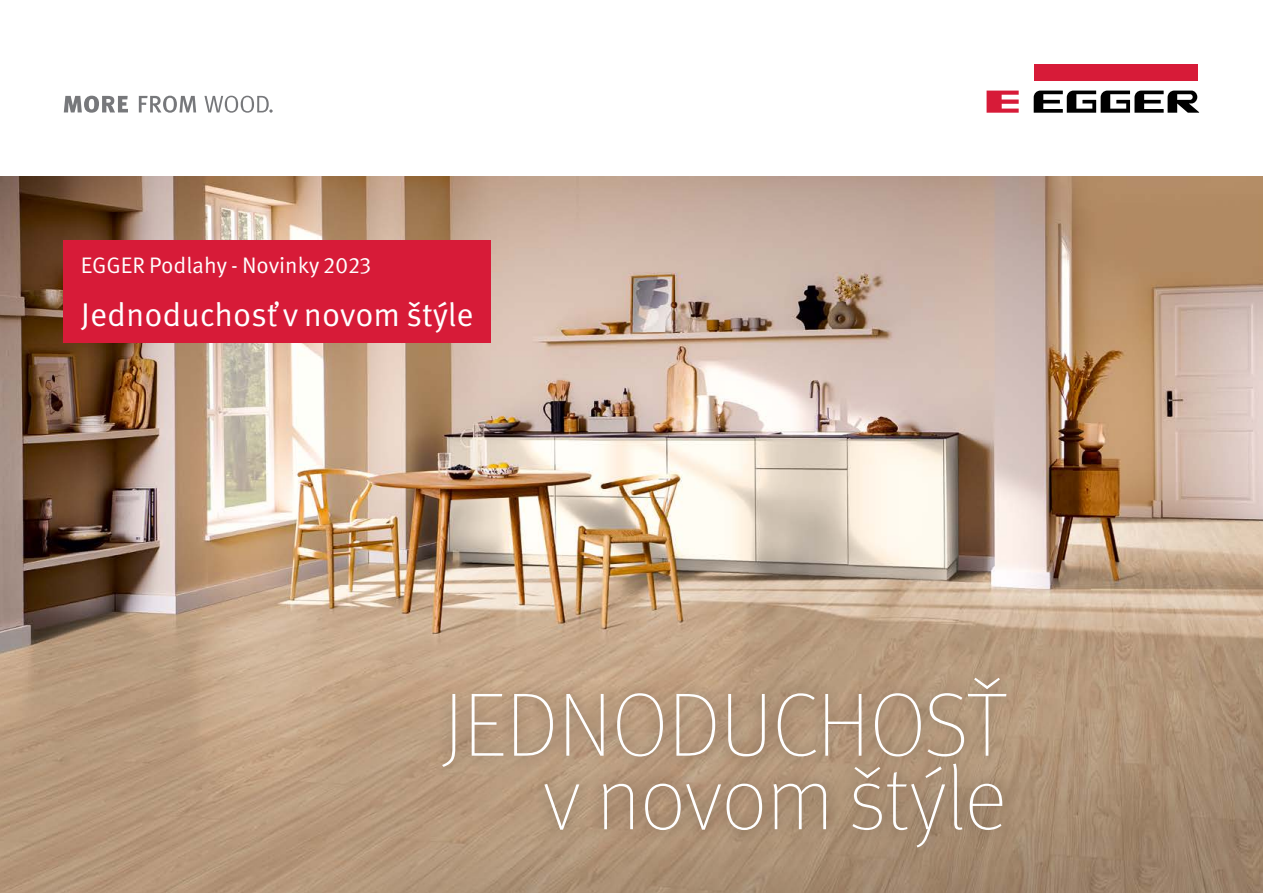
<style>
.page{position:relative;width:1263px;height:893px;background:#fff}
.page>*{position:absolute;margin:0;border:0;box-sizing:border-box;transform-origin:0 0}
.t1{font:100 90px/73.5px "Meta Pro";color:#fff;text-align:right}
.t2{font:33px "Meta Pro";color:#fff}
.t3{font:22.5px "Meta Pro";color:#fff}
</style>
<div class="page">
<img style="left:0;top:176px;width:1263px;height:717px">
<div style="left:64px;top:240px;width:427px;height:103px;background:#d71b38"></div>
<div style="left:1034px;top:64px;width:163px;height:16px;background:#d71b38"></div>
<svg style="left:986px;top:91px;width:33px;height:22px"></svg>
<svg style="left:1034px;top:91px;width:166px;height:22px"></svg>
<svg style="left:64px;top:96px;width:64px;height:17px"></svg>
<svg style="left:139px;top:96px;width:57px;height:17px"></svg>
<svg style="left:204px;top:96px;width:69px;height:17px"></svg>
<div style="left:429px;top:665px;width:590px;height:196px;background:#000;opacity:.4"></div>
<p class="t3" style="left:81px;top:251px;width:292px">EGGER Podlahy - Novinky 2023</p>
<h2 class="t2" style="left:81px;top:294px;width:394px">Jednoduchosť v novom štýle</h2>
<h1 class="t1" style="left:444px;top:685px;width:564px">JEDNODUCHOSŤ v novom štýle</h1>
</div>
